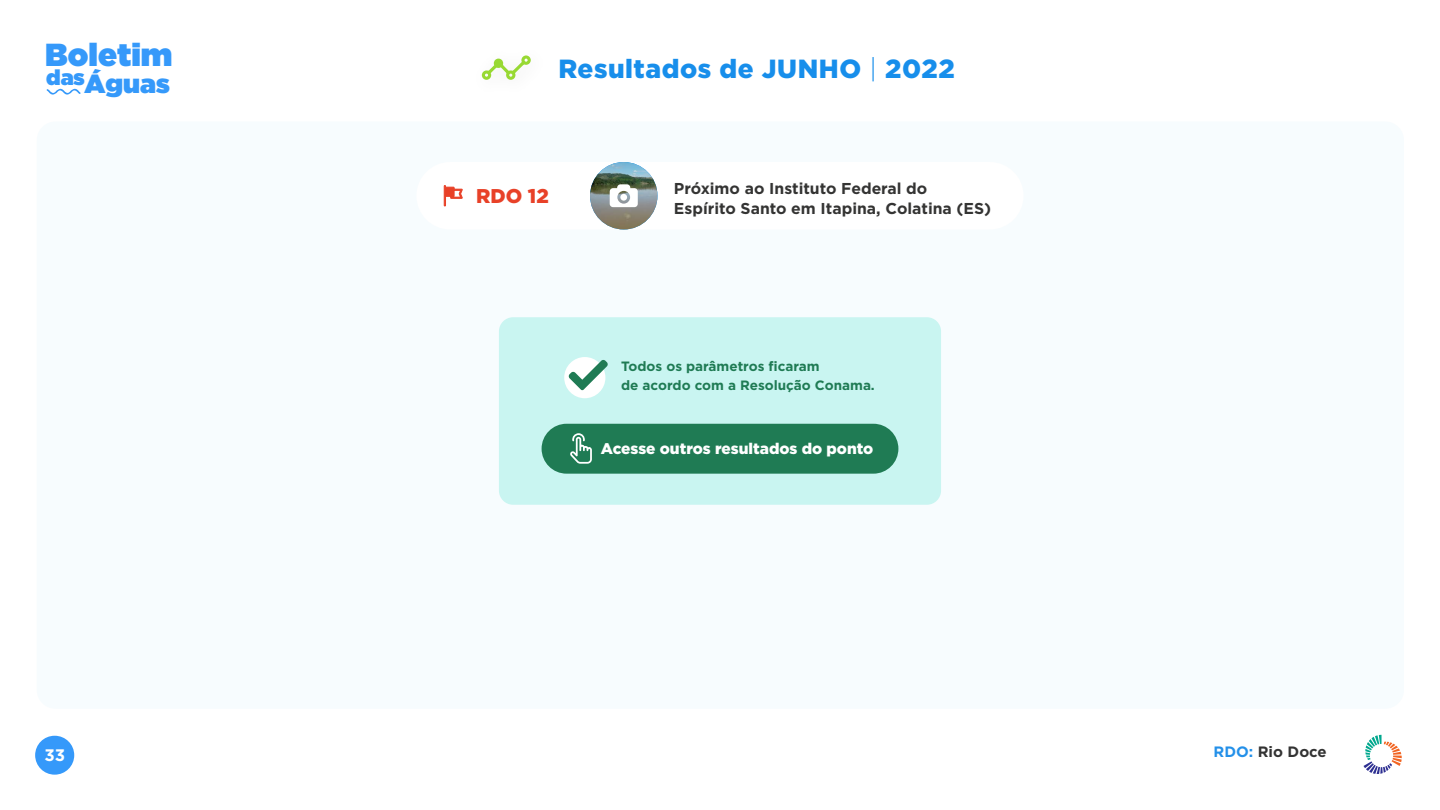
<style>
.page{position:relative;width:1440px;height:810px;background:#fff}
.page>*{position:absolute;margin:0;border:0;box-sizing:border-box;transform-origin:0 0}
.t1{font:900 31.88px "Gotham";color:#3599fa}
.t2{font:900 26.25px "Gotham";letter-spacing:.02em;color:#178eeb}
.t3{font:900 26.25px "Gotham";color:#3599fa}
.t4{font:900 21.45px "Gotham";color:#3599fa}
.t5{font:900 19.95px "Gotham";color:#e84128}
.t6{font:700 16.65px "Gotham";color:#fff}
.t7{font:700 15.75px/19.6px "Gotham";color:#343433}
.t8{font:900 15.45px "Gotham";color:#fff}
.t9{font:700 15px "Gotham";color:#333}
.t10{font:700 13.5px/18.6px "Gotham";color:#1f7b54}
.s1{font-weight:300}
.s2{color:#2390e9}
</style>
<div class="page">
<div style="left:37px;top:122px;width:1367px;height:587px;background:#f7fcfe;border-radius:19px"></div>
<svg style="left:482px;top:55px;width:49px;height:25px"></svg>
<div style="left:35px;top:736px;width:39px;height:39px;background:#3599fa;border-radius:19px"></div>
<div style="left:416px;top:162px;width:608px;height:68px;background:#fff;border-radius:34px"></div>
<svg style="left:444px;top:185px;width:19px;height:22px"></svg>
<img style="left:590px;top:162px;width:67px;height:68px;border-radius:34px">
<svg style="left:610px;top:184px;width:28px;height:23px"></svg>
<div style="left:499px;top:317px;width:442px;height:188px;background:#c9f5f1;border-radius:14px"></div>
<div style="left:542px;top:424px;width:356px;height:50px;background:#1f7b54;border-radius:25px"></div>
<svg style="left:570px;top:433px;width:22px;height:31px"></svg>
<div style="left:564px;top:357px;width:41px;height:41px;background:#fff;border-radius:50%"></div>
<svg style="left:568px;top:360px;width:40px;height:30px"></svg>
<svg style="left:47px;top:89px;width:34px;height:6px"></svg>
<svg style="left:1364px;top:735px;width:38px;height:39px"></svg>
<h1 class="t1" style="left:45px;top:32px;width:129px">Boletim</h1>
<h2 class="t3" style="left:85px;top:65px;width:87px">Águas</h2>
<h3 class="t4" style="left:46px;top:62px;width:40px">das</h3>
<h2 class="t2" style="left:559px;top:53px;width:398px">Resultados de JUNHO <span class="s1">|</span> 2022</h2>
<p class="t5" style="left:476px;top:184px;width:74px">RDO 12</p>
<p class="t7" style="left:674px;top:178px;width:319px">Próximo ao Instituto Federal do<br>Espírito Santo em Itapina, Colatina (ES)</p>
<p class="t10" style="left:621px;top:357px;width:255px">Todos os parâmetros ficaram<br>de acordo com a Resolução Conama.</p>
<p class="t8" style="left:601px;top:440px;width:274px">Acesse outros resultados do ponto</p>
<p class="t6" style="left:44px;top:744px;width:22px">33</p>
<p class="t9" style="left:1214px;top:742px;width:115px"><span class="s2">RDO:</span> Rio Doce</p>
</div>
